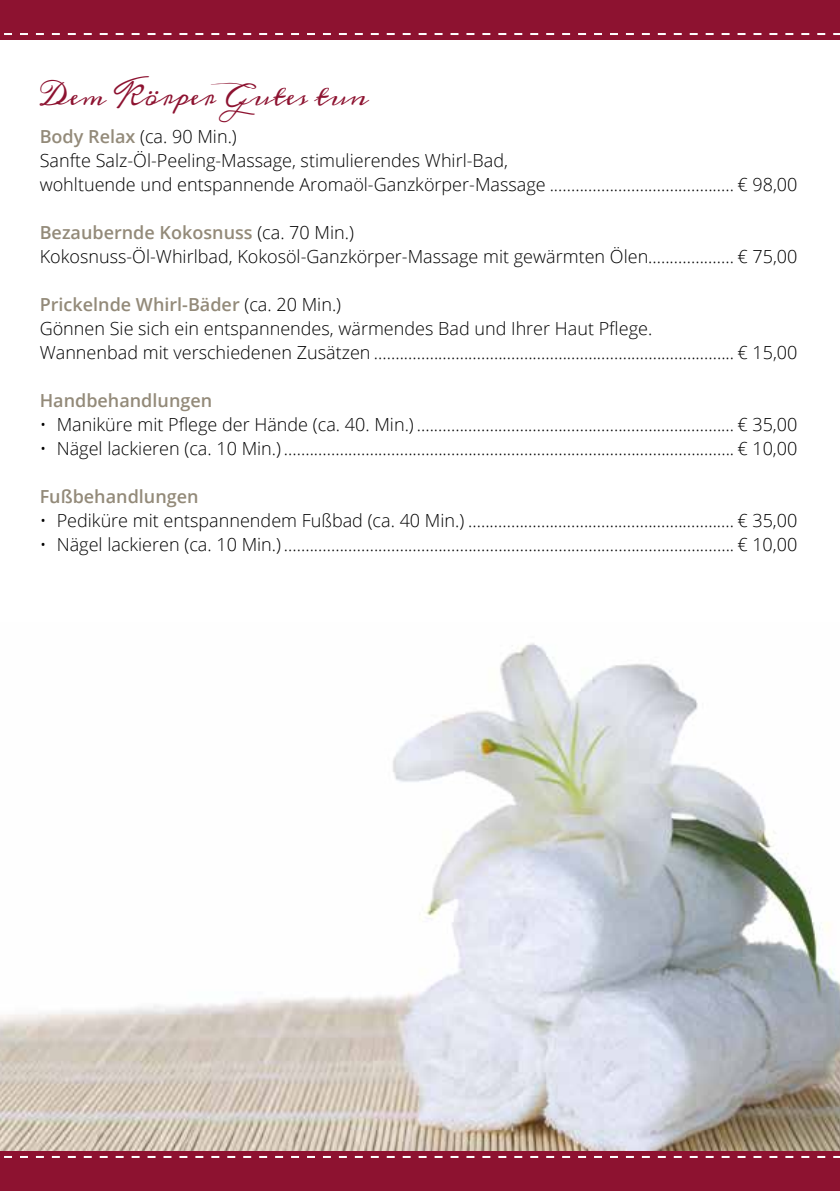
<style>
.page{position:relative;width:840px;height:1191px;background:#fff}
.page>*{position:absolute;margin:0;border:0;box-sizing:border-box;transform-origin:0 0}
.t1{font:24px "Meddon";color:#8d1230}
.t2{font:300 18px/24px "Open Sans";color:#000}
.t3{font:600 18px "Open Sans";color:#938a79}
.s1{font-weight:600;color:#938a79}
</style>
<div class="page">
<img style="left:0;top:643px;width:839px;height:508px">
<div style="left:0;top:1151px;width:839px;height:40px;background:#8d1230"></div>
<svg style="left:4px;top:1156px;width:835px;height:2px"></svg>
<div style="left:0;top:0;width:839px;height:40px;background:#8d1230"></div>
<svg style="left:4px;top:33px;width:835px;height:2px"></svg>
<h1 class="t1" style="left:40px;top:82px;width:330px">Dem Körper Gutes tun</h1>
<p class="t2" style="left:40px;top:123px;width:758px"><span class="s1">Body Relax</span> (ca. 90 Min.)<br>Sanfte Salz-Öl-Peeling-Massage, stimulierendes Whirl-Bad,<br>wohltuende und entspannende Aromaöl-Ganzkörper-Massage ........................................... € 98,00</p>
<p class="t2" style="left:40px;top:219px;width:758px"><span class="s1">Bezaubernde Kokosnuss</span> (ca. 70 Min.)<br>Kokosnuss-Öl-Whirlbad, Kokosöl-Ganzkörper-Massage mit gewärmten Ölen.................... € 75,00</p>
<p class="t2" style="left:40px;top:291px;width:758px"><span class="s1">Prickelnde Whirl-Bäder</span> (ca. 20 Min.)<br>Gönnen Sie sich ein entspannendes, wärmendes Bad und Ihrer Haut Pflege.<br>Wannenbad mit verschiedenen Zusätzen .................................................................................... € 15,00</p>
<p class="t3" style="left:40px;top:388px;width:174px">Handbehandlungen</p>
<p class="t2" style="left:40px;top:411px;width:758px">• Maniküre mit Pflege der Hände (ca. 40. Min.) .......................................................................... € 35,00</p>
<p class="t2" style="left:40px;top:435px;width:758px">• Nägel lackieren (ca. 10 Min.) ......................................................................................................... € 10,00</p>
<p class="t3" style="left:40px;top:484px;width:160px">Fußbehandlungen</p>
<p class="t2" style="left:40px;top:507px;width:758px">• Pediküre mit entspannendem Fußbad (ca. 40 Min.) .............................................................. € 35,00</p>
<p class="t2" style="left:40px;top:531px;width:758px">• Nägel lackieren (ca. 10 Min.) ......................................................................................................... € 10,00</p>
</div>
